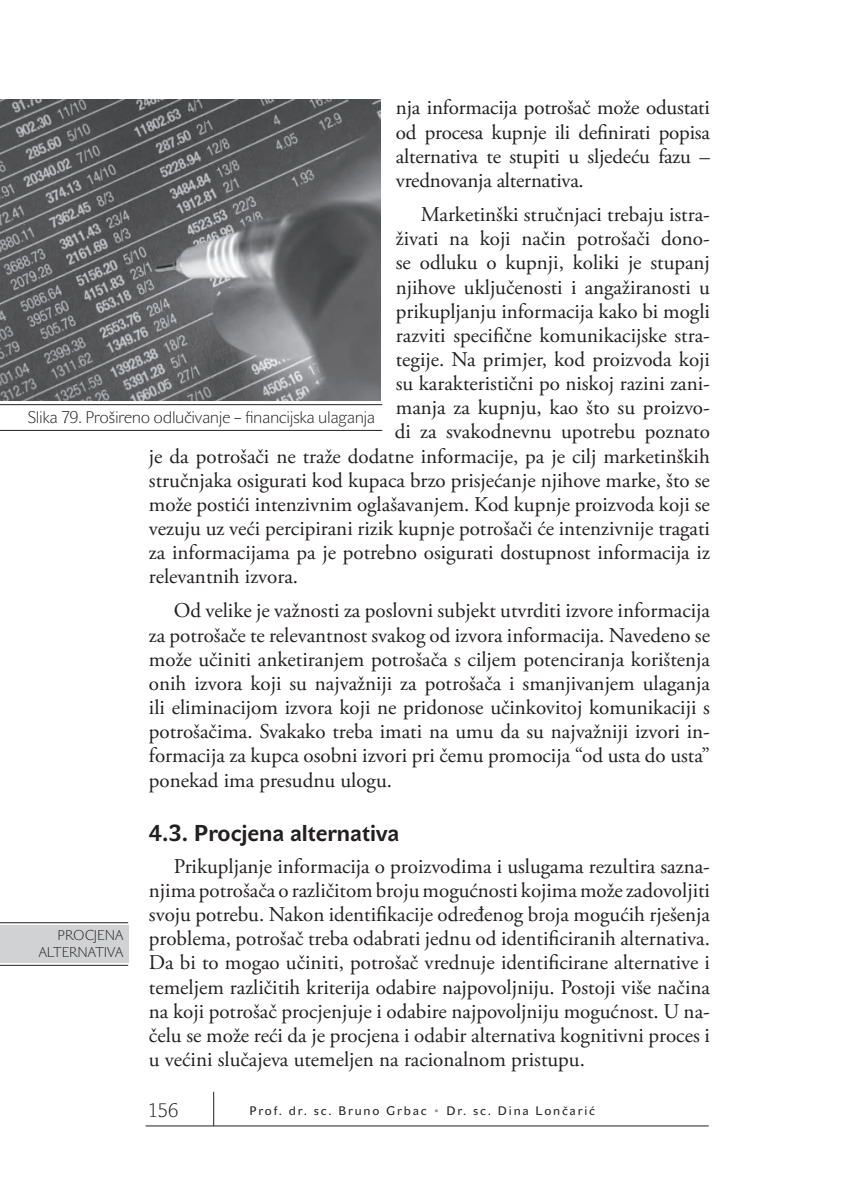
<style>
.page{position:relative;width:844px;height:1191px;background:#fff}
.page>*{position:absolute;margin:0;border:0;box-sizing:border-box;transform-origin:0 0}
.t1{font:700 22.75px "John Sans Text Pro";color:#231f20}
.t2{font:21px/24.2px "Adobe Garamond Pro";color:#231f20;text-align:justify}
.t3{font:19.25px "John Sans White Pro";color:#231f20}
.t4{font:16.62px "John Sans White Pro";letter-spacing:-.025em;color:#231f20}
.t5{font:14px/16.8px "John Sans White Pro";color:#231f20;text-align:right}
.t6{font:12.25px "John Sans Text Pro";letter-spacing:.15em;color:#231f20}
.s1{font-family:"Gill Sans MT Pro";font-weight:300;color:#939598}
</style>
<div class="page">
<hr style="left:146px;top:1125px;width:562px;height:1px;background:#231f20">
<hr style="left:213px;top:1091px;width:1px;height:35px;background:#231f20">
<img style="left:0;top:99px;width:381px;height:301px">
<hr style="left:0;top:404px;width:382px;height:1px;background:#231f20">
<hr style="left:0;top:430px;width:382px;height:1px;background:#231f20">
<div style="left:0;top:925px;width:128px;height:37px;background:#d1d2d4"></div>
<hr style="left:0;top:922px;width:128px;height:1px;background:#231f20">
<hr style="left:0;top:965px;width:128px;height:1px;background:#231f20">
<p class="t2" style="left:396px;top:96px;width:315px">nja informacija potrošač može odustati od procesa kupnje ili definirati popisa alternativa te stupiti u sljedeću fazu – vrednovanja alternativa.</p>
<p class="t2" style="left:420px;top:203px;width:291px">Marketinški stručnjaci trebaju istra-</p>
<p class="t2" style="left:396px;top:227px;width:315px">živati na koji način potrošači dono-</p>
<p class="t2" style="left:396px;top:251px;width:315px">se odluku o kupnji, koliki je stupanj</p>
<p class="t2" style="left:396px;top:275px;width:315px">njihove uključenosti i angažiranosti u</p>
<p class="t2" style="left:396px;top:300px;width:315px">prikupljanju informacija kako bi mogli</p>
<p class="t2" style="left:396px;top:324px;width:315px">razviti specifične komunikacijske stra-</p>
<p class="t2" style="left:396px;top:348px;width:315px">tegije. Na primjer, kod proizvoda koji</p>
<p class="t2" style="left:396px;top:372px;width:315px">su karakteristični po niskoj razini zani-</p>
<p class="t2" style="left:396px;top:396px;width:315px">manja za kupnju, kao što su proizvo-</p>
<p class="t2" style="left:394px;top:420px;width:317px">di za svakodnevnu upotrebu poznato</p>
<p class="t2" style="left:149px;top:444px;width:562px">je da potrošači ne traže dodatne informacije, pa je cilj marketinških</p>
<p class="t2" style="left:149px;top:469px;width:562px">stručnjaka osigurati kod kupaca brzo prisjećanje njihove marke, što se</p>
<p class="t2" style="left:149px;top:493px;width:562px">može postići intenzivnim oglašavanjem. Kod kupnje proizvoda koji se</p>
<p class="t2" style="left:149px;top:517px;width:562px">vezuju uz veći percipirani rizik kupnje potrošači će intenzivnije tragati</p>
<p class="t2" style="left:149px;top:541px;width:562px">za informacijama pa je potrebno osigurati dostupnost informacija iz</p>
<p class="t2" style="left:149px;top:565px;width:151px">relevantnih izvora.</p>
<p class="t2" style="left:149px;top:599px;width:562px;text-indent:25px">Od velike je važnosti za poslovni subjekt utvrditi izvore informacija za potrošače te relevantnost svakog od izvora informacija. Navedeno se može učiniti anketiranjem potrošača s ciljem potenciranja korištenja onih izvora koji su najvažniji za potrošača i smanjivanjem ulaganja ili eliminacijom izvora koji ne pridonose učinkovitoj komunikaciji s potrošačima. Svakako treba imati na umu da su najvažniji izvori in&shy;formacija za kupca osobni izvori pri čemu promocija “od usta do usta” ponekad ima presudnu ulogu.</p>
<p class="t1" style="left:149px;top:820px;width:252px">4.3. Procjena alternativa</p>
<p class="t2" style="left:149px;top:855px;width:562px;text-indent:25px">Prikupljanje informacija o proizvodima i uslugama rezultira sazna&shy;njima potrošača o različitom broju mogućnosti kojima može zadovoljiti svoju potrebu. Nakon identifikacije određenog broja mogućih rješenja problema, potrošač treba odabrati jednu od identificiranih alternativa.<br>Da bi to mogao učiniti, potrošač vrednuje identificirane alternative i temeljem različitih kriterija odabire najpovoljniju. Postoji više načina na koji potrošač procjenjuje i odabire najpovoljniju mogućnost. U na&shy;čelu se može reći da je procjena i odabir alternativa kognitivni proces i u većini slučajeva utemeljen na racionalnom pristupu.</p>
<p class="t4" style="left:28px;top:408px;width:349px">Slika 79. Prošireno odlučivanje – financijska ulaganja</p>
<p class="t5" style="left:39px;top:927px;width:86px">PROCJENA<br>ALTERNATIVA</p>
<p class="t3" style="left:148px;top:1098px;width:32px">156</p>
<p class="t6" style="left:249px;top:1104px;width:347px">Prof. dr. sc. Bruno Grbac <span class="s1">•</span> Dr. sc. Dina Lončarić</p>
</div>
